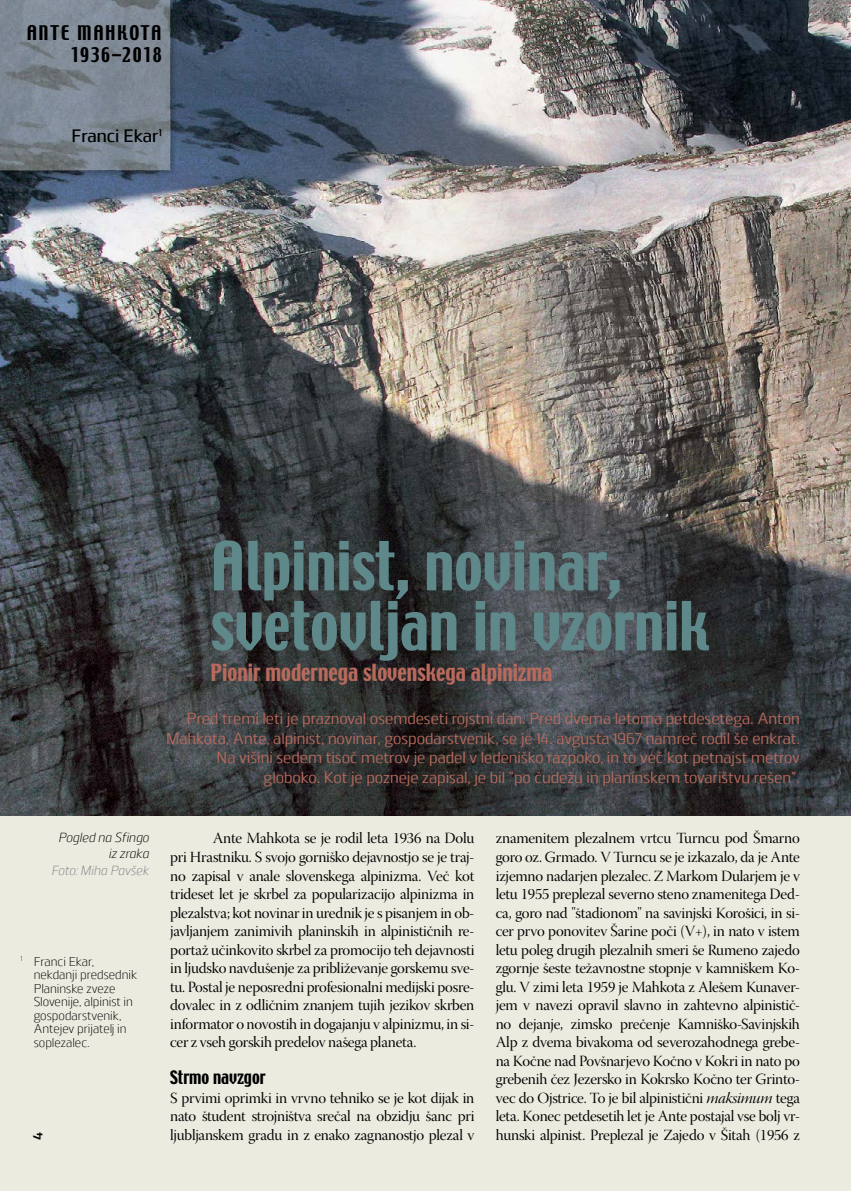
<style>
.page{position:relative;width:851px;height:1191px;background:#fff}
.page>*{position:absolute;margin:0;border:0;box-sizing:border-box;transform-origin:0 0}
.t1{font:60px/60px "Techno";color:#5f888a}
.t2{font:21px "Techno";color:#b86a5d}
.t3{font:18px/21.6px "Techno";letter-spacing:.085em;color:#000;text-align:right}
.t4{font:500 18px "Juhl";color:#000}
.t5{font:16.5px "Techno";color:#000}
.t6{font:16.05px/19.5px "Juhl";color:#b86a5d;text-align:right}
.t7{font:15.45px/18.5px "Warnock Pro Disp";letter-spacing:-.015em;color:#000;text-align:justify}
.t8{font:700 13.5px "Juhl";color:#000}
.t9{font:italic 300 13.2px/16.5px "Juhl";color:#000;text-align:right}
.t10{font:italic 300 13.2px "Juhl";color:#808285}
.t11{font:300 12.75px/13.5px "Juhl";color:#000}
.s1{font-family:"Warnock Pro It Disp"}
</style>
<div class="page">
<div style="left:0;top:0;width:850px;height:1191px;background:#ecebe0"></div>
<img style="left:0;top:0;width:850px;height:815px">
<div style="left:0;top:0;width:177px;height:177px;background:#000;opacity:.5"></div>
<svg style="left:0;top:0;width:170px;height:170px;background:#7c8691"></svg>
<p class="t3" style="left:27px;top:23px;width:136px">ANTE MAHKOTA<br>1936–2018</p>
<p class="t4" style="left:71px;top:123px;width:92px">Franci Ekar<sup>1</sup></p>
<p class="t9" style="left:58px;top:828px;width:92px">Pogled na Sfingo iz zraka</p>
<p class="t10" style="left:51px;top:861px;width:99px">Foto: Miha Pavšek</p>
<p class="t11" style="left:34px;top:953px;width:105px;text-indent:-13px"><sup>1</sup> Franci Ekar, nekdanji predsednik<br>Planinske zveze<br>Slovenije, alpinist in gospodarstvenik,<br>Antejev prijatelj in soplezalec.</p>
<p class="t8" style="left:28px;top:1140px;width:9px;rotate:-90deg">4</p>
<h1 class="t1" style="left:210px;top:539px;width:499px">Alpinist, novinar, svetovljan in vzornik</h1>
<h2 class="t2" style="left:210px;top:658px;width:343px">Pionir modernega slovenskega alpinizma</h2>
<p class="t6" style="left:166px;top:707px;width:635px">Pred tremi leti je praznoval osemdeseti rojstni dan. Pred dvema letoma petdesetega. Anton Mahkota, Ante, alpinist, novinar, gospodarstvenik, se je 14. avgusta 1967 namreč rodil še enkrat.<br>Na višini sedem tisoč metrov je padel v ledeniško razpoko, in to več kot petnajst metrov globoko. Kot je pozneje zapisal, je bil "po čudežu in planinskem tovarištvu rešen".</p>
<p class="t7" style="left:170px;top:831px;width:306px;text-indent:43px">Ante Mahkota se je rodil leta 1936 na Dolu pri Hrastniku. S svojo gorniško dejavnostjo se je traj&shy;no zapisal v anale slovenskega alpinizma. Več kot trideset let je skrbel za popularizacijo alpinizma in plezalstva; kot novinar in urednik je s pisanjem in ob&shy;javljanjem zanimivih planinskih in alpinističnih re&shy;portaž učinkovito skrbel za promocijo teh dejavnosti in ljudsko navdušenje za približevanje gorskemu sve&shy;tu. Postal je neposredni profesionalni medijski posre&shy;dovalec in z odličnim znanjem tujih jezikov skrben informator o novostih in dogajanju v alpinizmu, in si&shy;cer z vseh gorskih predelov našega planeta.</p>
<p class="t5" style="left:170px;top:1066px;width:97px">Strmo navzgor</p>
<p class="t7" style="left:170px;top:1090px;width:306px">S prvimi oprimki in vrvno tehniko se je kot dijak in nato študent strojništva srečal na obzidju šanc pri ljubljanskem gradu in z enako zagnanostjo plezal v</p>
<p class="t7" style="left:495px;top:831px;width:306px">znamenitem plezalnem vrtcu Turncu pod Šmarno goro oz. Grmado. V Turncu se je izkazalo, da je Ante izjemno nadarjen plezalec. Z Markom Dularjem je v letu 1955 preplezal severno steno znamenitega Ded&shy;ca, goro nad "štadionom" na savinjski Korošici, in si&shy;cer prvo ponovitev Šarine poči (V+), in nato v istem letu poleg drugih plezalnih smeri še Rumeno zajedo zgornje šeste težavnostne stopnje v kamniškem Ko&shy;glu. V zimi leta 1959 je Mahkota z Alešem Kunaver&shy;jem v navezi opravil slavno in zahtevno alpinistič&shy;no dejanje, zimsko prečenje Kamniško-Savinjskih Alp z dvema bivakoma od severozahodnega grebe&shy;na Kočne nad Povšnarjevo Kočno v Kokri in nato po grebenih čez Jezersko in Kokrsko Kočno ter Grinto&shy;vec do Ojstrice. To je bil alpinistični <span class="s1">maksimum</span> tega leta. Konec petdesetih let je Ante postajal vse bolj vr&shy;hunski alpinist. Preplezal je Zajedo v Šitah (1956 z</p>
</div>
